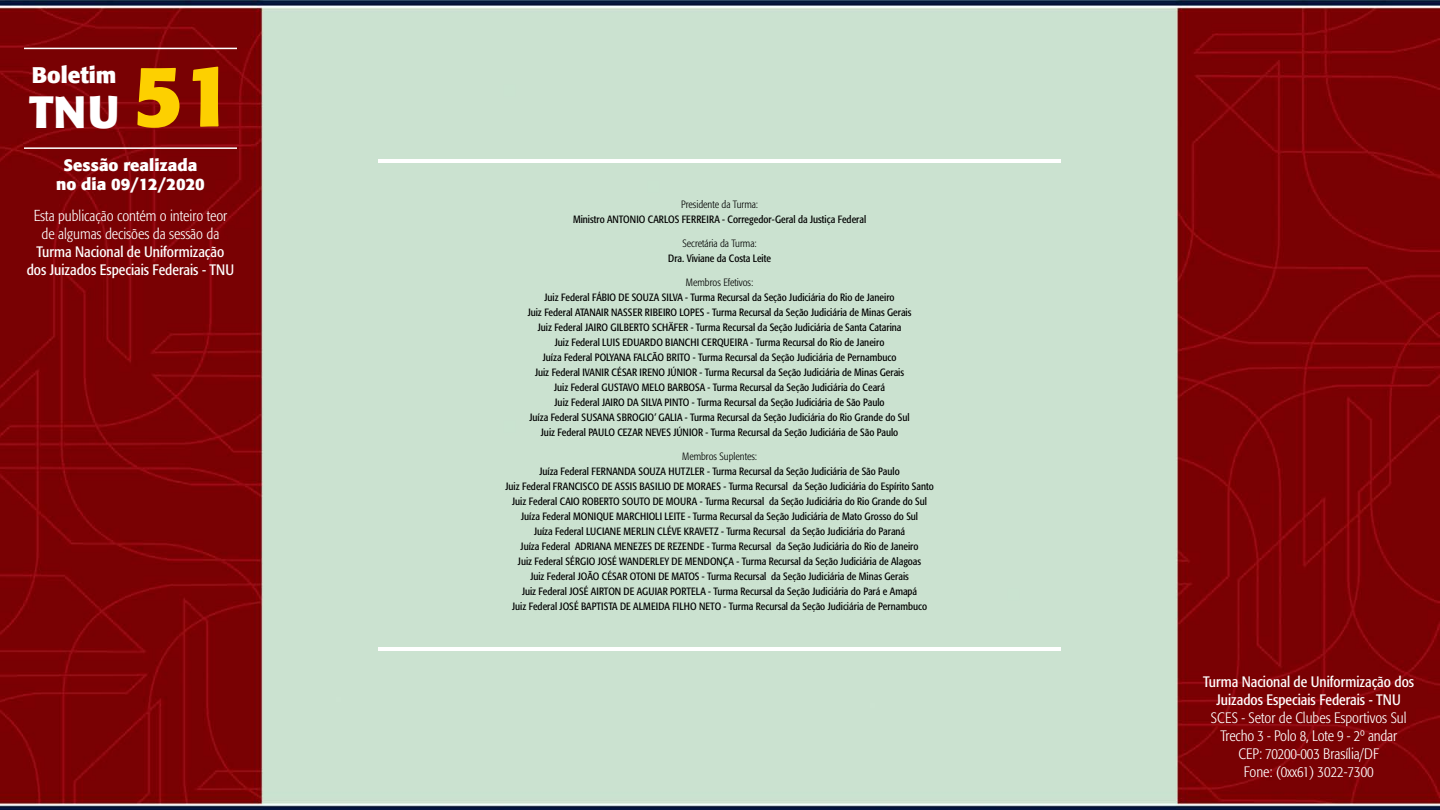
<style>
.page{position:relative;width:1440px;height:810px;background:#fff}
.page>*{position:absolute;margin:0;border:0;box-sizing:border-box;transform-origin:0 0}
.t1{font:700 45px "Formata";color:#fff}
.t2{font:700 22.5px "Formata";color:#fff}
.t3{font:700 16.5px/19.8px "Formata";color:#fff;text-align:center}
.t4{font:300 condensed 15px/18px "Formata";color:#fff;text-align:center}
.t5{font:condensed 15px/18px "Formata";color:#fff;text-align:center}
.t6{font:condensed 10.5px/15px "Formata";color:#000;text-align:center}
.t7{font:300 condensed 10.5px "Formata";color:#000}
.s1{font-size:86.25px;color:#fdd000}
.s2{font-size:15.75px}
</style>
<div class="page">
<img style="left:0;top:0;width:1440px;height:810px">
<hr style="left:24px;top:48px;width:213px;height:1px;background:#fff">
<hr style="left:24px;top:147px;width:213px;height:2px;background:#fff">
<hr style="left:378px;top:159px;width:683px;height:3px;background:#fff">
<hr style="left:378px;top:647px;width:683px;height:3px;background:#fff">
<h2 class="t2" style="left:32px;top:61px;width:86px">Boletim</h2>
<h1 class="t1" style="left:29px;top:84px;width:206px">TNU <span class="s1">51</span></h1>
<h3 class="t3" style="left:56px;top:155px;width:150px">Sessão realizada no dia 09/12/2020</h3>
<h3 class="t4" style="left:34px;top:207px;width:195px"><span class="s2">E</span>sta publicação contém o inteiro teor de algumas decisões da sessão da</h3>
<h3 class="t5" style="left:27px;top:243px;width:209px">Turma Nacional de Uniformização dos Juizados Especiais Federais - TNU</h3>
<p class="t7" style="left:681px;top:198px;width:78px">Presidente da Turma:</p>
<p class="t6" style="left:573px;top:212px;width:295px">Ministro ANTONIO CARLOS FERREIRA - Corregedor-Geral da Justiça Federal</p>
<p class="t7" style="left:683px;top:237px;width:76px">Secretária da Turma:</p>
<p class="t6" style="left:668px;top:251px;width:104px">Dra. Viviane da Costa Leite</p>
<p class="t7" style="left:686px;top:276px;width:69px">Membros Efetivos:</p>
<p class="t6" style="left:528px;top:290px;width:385px">Juiz Federal FÁBIO DE SOUZA SILVA - Turma Recursal da Seção Judiciária do Rio de Janeiro<br>Juiz Federal ATANAIR NASSER RIBEIRO LOPES - Turma Recursal da Seção Judiciária de Minas Gerais Juiz Federal JAIRO GILBERTO SCHÄFER - Turma Recursal da Seção Judiciária de Santa Catarina<br>Juiz Federal LUIS EDUARDO BIANCHI CERQUEIRA - Turma Recursal do Rio de Janeiro<br>Juíza Federal POLYANA FALCÃO BRITO - Turma Recursal da Seção Judiciária de Pernambuco<br>Juiz Federal IVANIR CÉSAR IRENO JÚNIOR - Turma Recursal da Seção Judiciária de Minas Gerais Juiz Federal GUSTAVO MELO BARBOSA - Turma Recursal da Seção Judiciária do Ceará<br>Juiz Federal JAIRO DA SILVA PINTO - Turma Recursal da Seção Judiciária de São Paulo<br>Juíza Federal SUSANA SBROGIO’ GALIA - Turma Recursal da Seção Judiciária do Rio Grande do Sul Juiz Federal PAULO CEZAR NEVES JÚNIOR - Turma Recursal da Seção Judiciária de São Paulo</p>
<p class="t7" style="left:682px;top:451px;width:77px">Membros Suplentes:</p>
<p class="t6" style="left:505px;top:464px;width:430px">Juíza Federal FERNANDA SOUZA HUTZLER - Turma Recursal da Seção Judiciária de São Paulo<br>Juiz Federal FRANCISCO DE ASSIS BASILIO DE MORAES - Turma Recursal da Seção Judiciária do Espírito Santo Juiz Federal CAIO ROBERTO SOUTO DE MOURA - Turma Recursal da Seção Judiciária do Rio Grande do Sul Juíza Federal MONIQUE MARCHIOLI LEITE - Turma Recursal da Seção Judiciária de Mato Grosso do Sul<br>Juíza Federal LUCIANE MERLIN CLÉVE KRAVETZ - Turma Recursal da Seção Judiciária do Paraná<br>Juíza Federal ADRIANA MENEZES DE REZENDE - Turma Recursal da Seção Judiciária do Rio de Janeiro<br>Juiz Federal SÉRGIO JOSÉ WANDERLEY DE MENDONÇA - Turma Recursal da Seção Judiciária de Alagoas<br>Juiz Federal JOÃO CÉSAR OTONI DE MATOS - Turma Recursal da Seção Judiciária de Minas Gerais<br>Juiz Federal JOSÉ AIRTON DE AGUIAR PORTELA - Turma Recursal da Seção Judiciária do Pará e Amapá<br>Juiz Federal JOSÉ BAPTISTA DE ALMEIDA FILHO NETO - Turma Recursal da Seção Judiciária de Pernambuco</p>
<h3 class="t5" style="left:1203px;top:672px;width:212px">Turma Nacional de Uniformização dos<br>Juizados Especiais Federais - TNU</h3>
<h3 class="t4" style="left:1211px;top:708px;width:197px">SCES - Setor de Clubes Esportivos Sul<br>Trecho 3 - Polo 8, Lote 9 - 2º andar<br>CEP: 70200-003 Brasília/DF<br>Fone: (0xx61) 3022-7300</h3>
</div>
